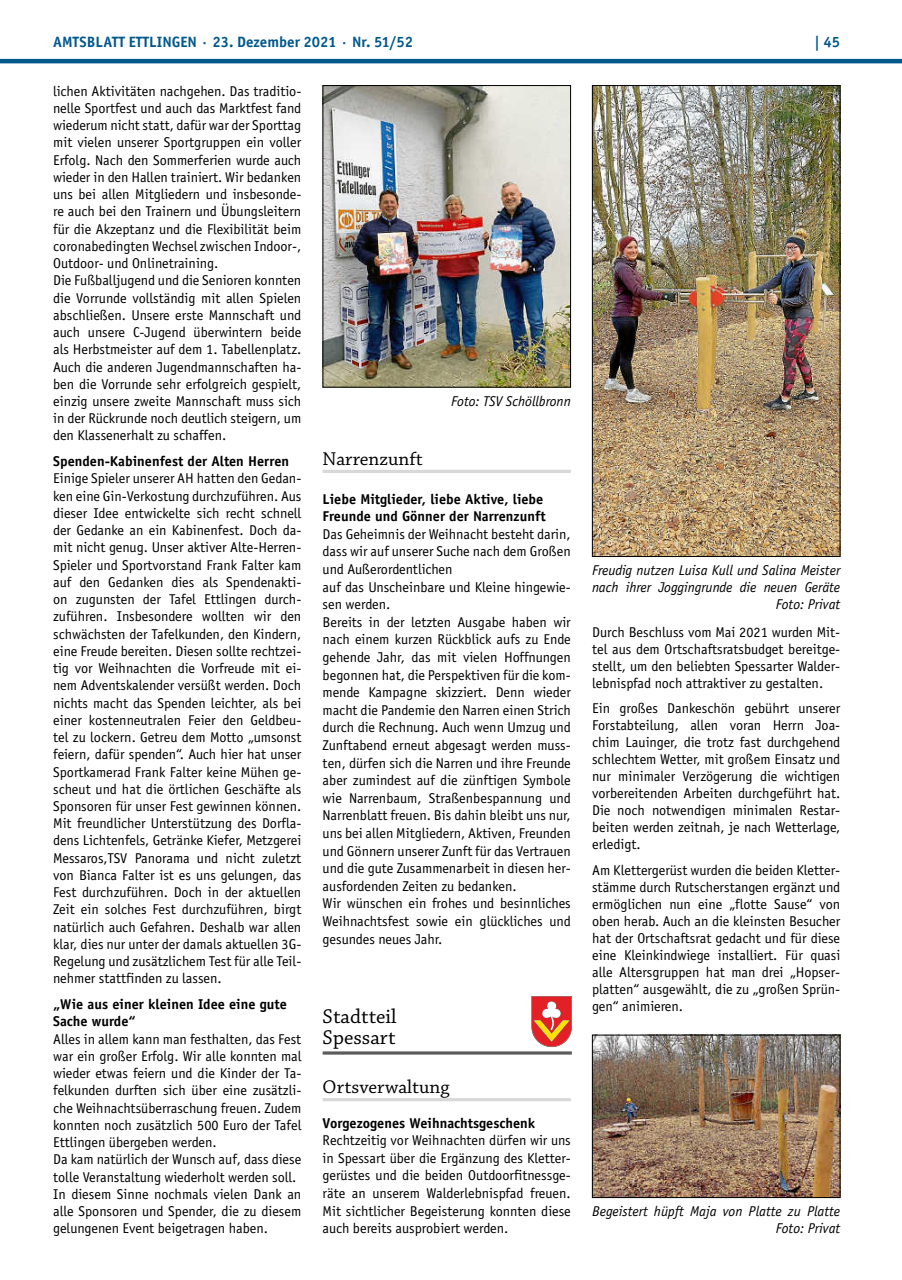
<style>
.page{position:relative;width:902px;height:1280px;background:#fff}
.page>*{position:absolute;margin:0;border:0;box-sizing:border-box;transform-origin:0 0}
.t1{font:21px/21px "Chaparral Pro";color:#000}
.t2{font:19.5px "Chaparral Pro";color:#000}
.t3{font:700 15px "Officina Sans";color:#00588b}
.t4{font:14.25px/17.2px "Officina Sans";color:#000;text-align:justify}
.t5{font:700 14.25px/17.2px "Officina Sans";color:#000}
.t6{font:italic 14.25px/17px "Officina Sans";color:#000;text-align:right}
</style>
<div class="page">
<hr style="left:0;top:59px;width:901px;height:4px;background:#00588b">
<hr style="left:322px;top:470px;width:248px;height:3px;background:#d8d8d9">
<hr style="left:322px;top:1098px;width:248px;height:3px;background:#d8d8d9">
<img style="left:324px;top:87px;width:244px;height:298px">
<hr style="left:322px;top:1051px;width:250px;height:3px;background:#5c5b5b">
<svg style="left:531px;top:996px;width:41px;height:52px"></svg>
<img style="left:594px;top:87px;width:244px;height:468px">
<div style="left:592px;top:85px;width:248px;height:472px;border:1px solid #000"></div>
<img style="left:594px;top:1037px;width:244px;height:159px">
<div style="left:592px;top:1035px;width:248px;height:163px;border:1px solid #000"></div>
<p class="t3" style="left:53px;top:32px;width:361px">AMTSBLATT ETTLINGEN · 23. Dezember 2021 · Nr. 51/52</p>
<p class="t3" style="left:814px;top:32px;width:28px">| 45</p>
<p class="t4" style="left:53px;top:82px;width:250px;text-align:left">lichen Aktivitäten nachgehen. Das traditio&shy;nelle Sportfest und auch das Marktfest fand wiederum nicht statt, dafür war der Sporttag mit vielen unserer Sportgruppen ein voller Erfolg. Nach den Sommerferien wurde auch wieder in den Hallen trainiert. Wir bedanken uns bei allen Mitgliedern und insbesonde&shy;re auch bei den Trainern und Übungsleitern für die Akzeptanz und die Flexibilität beim coronabedingten Wechsel zwischen Indoor-, Outdoor- und Onlinetraining.<br>Die Fußballjugend und die Senioren konnten die Vorrunde vollständig mit allen Spielen abschließen. Unsere erste Mannschaft und auch unsere C-Jugend überwintern beide als Herbstmeister auf dem 1. Tabellenplatz.<br>Auch die anderen Jugendmannschaften ha&shy;ben die Vorrunde sehr erfolgreich gespielt, einzig unsere zweite Mannschaft muss sich in der Rückrunde noch deutlich steigern, um den Klassenerhalt zu schaffen.</p>
<p class="t5" style="left:53px;top:453px;width:237px">Spenden-Kabinenfest der Alten Herren</p>
<p class="t4" style="left:53px;top:470px;width:250px">Einige Spieler unserer AH hatten den Gedan&shy;ken eine Gin-Verkostung durchzuführen. Aus dieser Idee entwickelte sich recht schnell der Gedanke an ein Kabinenfest. Doch da&shy;mit nicht genug. Unser aktiver Alte-Herren-Spieler und Sportvorstand Frank Falter kam auf den Gedanken dies als Spendenakti&shy;on zugunsten der Tafel Ettlingen durch&shy;zuführen. Insbesondere wollten wir den schwächsten der Tafelkunden, den Kindern, eine Freude bereiten. Diesen sollte rechtzei&shy;tig vor Weihnachten die Vorfreude mit ei&shy;nem Adventskalender versüßt werden. Doch nichts macht das Spenden leichter, als bei einer kostenneutralen Feier den Geldbeu&shy;tel zu lockern. Getreu dem Motto „umsonst feiern, dafür spenden“. Auch hier hat unser Sportkamerad Frank Falter keine Mühen ge&shy;scheut und hat die örtlichen Geschäfte als Sponsoren für unser Fest gewinnen können.<br>Mit freundlicher Unterstützung des Dorfla&shy;dens Lichtenfels, Getränke Kiefer, Metzgerei Messaros,TSV Panorama und nicht zuletzt von Bianca Falter ist es uns gelungen, das Fest durchzuführen. Doch in der aktuellen Zeit ein solches Fest durchzuführen, birgt natürlich auch Gefahren. Deshalb war allen klar, dies nur unter der damals aktuellen 3G-Regelung und zusätzlichem Test für alle Teil&shy;nehmer stattfinden zu lassen.</p>
<p class="t5" style="left:53px;top:995px;width:235px">„Wie aus einer kleinen Idee eine gute<br>Sache wurde“</p>
<p class="t4" style="left:53px;top:1030px;width:250px;text-align:left">Alles in allem kann man festhalten, das Fest war ein großer Erfolg. Wir alle konnten mal wieder etwas feiern und die Kinder der Ta&shy;felkunden durften sich über eine zusätzli&shy;che Weihnachtsüberraschung freuen. Zudem konnten noch zusätzlich 500 Euro der Tafel Ettlingen übergeben werden.<br>Da kam natürlich der Wunsch auf, dass diese tolle Veranstaltung wiederholt werden soll.<br>In diesem Sinne nochmals vielen Dank an alle Sponsoren und Spender, die zu diesem gelungenen Event beigetragen haben.</p>
<p class="t6" style="left:451px;top:393px;width:121px">Foto: TSV Schöllbronn</p>
<h2 class="t2" style="left:322px;top:448px;width:102px">Narrenzunft</h2>
<p class="t5" style="left:322px;top:490px;width:225px">Liebe Mitglieder, liebe Aktive, liebe<br>Freunde und Gönner der Narrenzunft</p>
<p class="t4" style="left:322px;top:525px;width:250px;text-align:left">Das Geheimnis der Weihnacht besteht darin, dass wir auf unserer Suche nach dem Großen und Außerordentlichen<br>auf das Unscheinbare und Kleine hingewie&shy;sen werden.<br>Bereits in der letzten Ausgabe haben wir nach einem kurzen Rückblick aufs zu Ende gehende Jahr, das mit vielen Hoffnungen begonnen hat, die Perspektiven für die kom&shy;mende Kampagne skizziert. Denn wieder macht die Pandemie den Narren einen Strich durch die Rechnung. Auch wenn Umzug und Zunftabend erneut abgesagt werden muss&shy;ten, dürfen sich die Narren und ihre Freunde aber zumindest auf die zünftigen Symbole wie Narrenbaum, Straßenbespannung und Narrenblatt freuen. Bis dahin bleibt uns nur, uns bei allen Mitgliedern, Aktiven, Freunden und Gönnern unserer Zunft für das Vertrauen und die gute Zusammenarbeit in diesen her&shy;ausfordenden Zeiten zu bedanken.<br>Wir wünschen ein frohes und besinnliches Weihnachtsfest sowie ein glückliches und gesundes neues Jahr.</p>
<p class="t6" style="left:592px;top:562px;width:250px">Freudig nutzen Luisa Kull und Salina Meister nach ihrer Joggingrunde die neuen Geräte<br>Foto: Privat</p>
<p class="t4" style="left:592px;top:623px;width:250px">Durch Beschluss vom Mai 2021 wurden Mit&shy;tel aus dem Ortschaftsratsbudget bereitge&shy;stellt, um den beliebten Spessarter Walder&shy;lebnispfad noch attraktiver zu gestalten.</p>
<p class="t4" style="left:592px;top:700px;width:250px">Ein großes Dankeschön gebührt unserer Forstabteilung, allen voran Herrn Joa&shy;chim Lauinger, die trotz fast durchgehend schlechtem Wetter, mit großem Einsatz und nur minimaler Verzögerung die wichtigen vorbereitenden Arbeiten durchgeführt hat.<br>Die noch notwendigen minimalen Restar&shy;beiten werden zeitnah, je nach Wetterlage, erledigt.</p>
<p class="t4" style="left:592px;top:861px;width:250px">Am Klettergerüst wurden die beiden Kletter&shy;stämme durch Rutscherstangen ergänzt und ermöglichen nun eine „flotte Sause“ von oben herab. Auch an die kleinsten Besucher hat der Ortschaftsrat gedacht und für diese eine Kleinkindwiege installiert. Für quasi alle Altersgruppen hat man drei „Hopser&shy;platten“ ausgewählt, die zu „großen Sprün&shy;gen“ animieren.</p>
<h1 class="t1" style="left:322px;top:1006px;width:75px">Stadtteil<br>Spessart</h1>
<h2 class="t2" style="left:322px;top:1076px;width:128px">Ortsverwaltung</h2>
<p class="t5" style="left:322px;top:1114px;width:214px">Vorgezogenes Weihnachtsgeschenk</p>
<p class="t4" style="left:322px;top:1131px;width:250px">Rechtzeitig vor Weihnachten dürfen wir uns in Spessart über die Ergänzung des Kletter&shy;gerüstes und die beiden Outdoorfitnessge&shy;räte an unserem Walderlebnispfad freuen.<br>Mit sichtlicher Begeisterung konnten diese auch bereits ausprobiert werden.</p>
<p class="t6" style="left:592px;top:1203px;width:250px">Begeistert hüpft Maja von Platte zu Platte<br>Foto: Privat</p>
</div>
